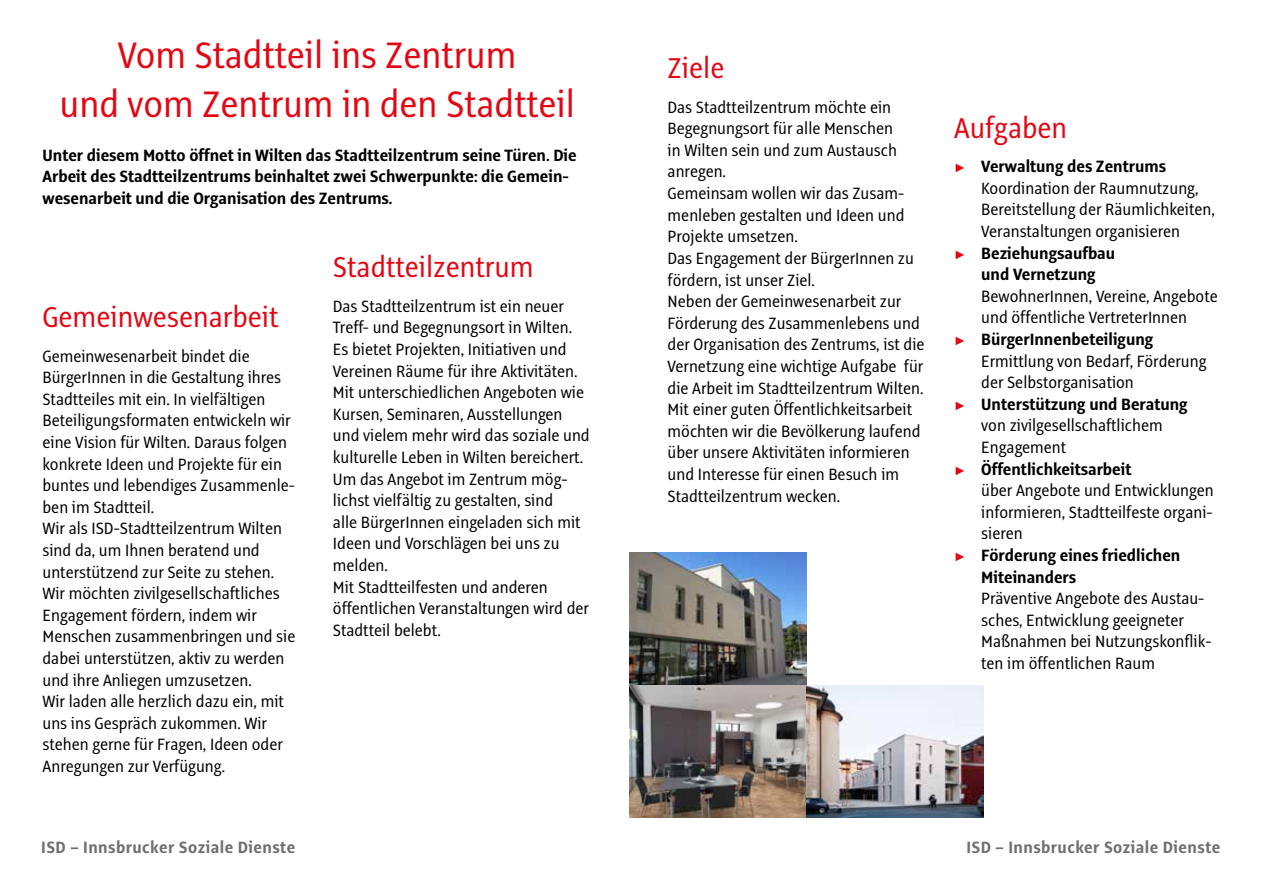
<style>
.page{position:relative;width:1263px;height:893px;background:#fff}
.page>*{position:absolute;margin:0;border:0;box-sizing:border-box;transform-origin:0 0}
.t1{font:40.5px/48.6px "Alto Con";color:#e30613;text-align:center}
.t2{font:31.5px "Alto Con";color:#e30613}
.t3{font:18px/21.6px "Alto Con";color:#000}
.t4{font:700 18px/21.6px "Alto Con";color:#000}
.t5{font:700 18px "Alto Con";letter-spacing:.025em;color:#706f6f}
.s1{font-family:"Arial";font-weight:900;font-size:12px;color:#e30613}
</style>
<div class="page">
<img style="left:629px;top:552px;width:177px;height:265px">
<img style="left:806px;top:685px;width:177px;height:132px">
<h1 class="t1" style="left:59px;top:30px;width:517px">Vom Stadtteil ins Zentrum<br>und vom Zentrum in den Stadtteil</h1>
<p class="t4" style="left:43px;top:144px;width:536px">Unter diesem Motto öffnet in Wilten das Stadtteilzentrum seine Türen. Die<br>Arbeit des Stadtteilzentrums beinhaltet zwei Schwerpunkte: die Gemein&shy;wesenarbeit und die Organisation des Zentrums.</p>
<h2 class="t2" style="left:43px;top:299px;width:237px">Gemeinwesenarbeit</h2>
<p class="t3" style="left:43px;top:345px;width:254px">Gemeinwesenarbeit bindet die BürgerInnen in die Gestaltung ihres Stadtteiles mit ein. In vielfältigen Beteiligungsformaten entwickeln wir eine Vision für Wilten. Daraus folgen konkrete Ideen und Projekte für ein buntes und lebendiges Zusammenle&shy;ben im Stadtteil.<br>Wir als ISD-Stadtteilzentrum Wilten sind da, um Ihnen beratend und unterstützend zur Seite zu stehen.<br>Wir möchten zivilgesellschaftliches Engagement fördern, indem wir Menschen zusammenbringen und sie dabei unterstützen, aktiv zu werden und ihre Anliegen umzusetzen.<br>Wir laden alle herzlich dazu ein, mit uns ins Gespräch zukommen. Wir stehen gerne für Fragen, Ideen oder Anregungen zur Verfügung.</p>
<h2 class="t2" style="left:333px;top:249px;width:202px">Stadtteilzentrum</h2>
<p class="t3" style="left:333px;top:295px;width:258px">Das Stadtteilzentrum ist ein neuer Treff- und Begegnungsort in Wilten.<br>Es bietet Projekten, Initiativen und Vereinen Räume für ihre Aktivitäten.<br>Mit unterschiedlichen Angeboten wie Kursen, Seminaren, Ausstellungen und vielem mehr wird das soziale und kulturelle Leben in Wilten bereichert.<br>Um das Angebot im Zentrum mög&shy;lichst vielfältig zu gestalten, sind<br>alle BürgerInnen eingeladen sich mit Ideen und Vorschlägen bei uns zu melden.<br>Mit Stadtteilfesten und anderen öffentlichen Veranstaltungen wird der Stadtteil belebt.</p>
<h2 class="t2" style="left:668px;top:50px;width:58px">Ziele</h2>
<p class="t3" style="left:668px;top:96px;width:258px">Das Stadtteilzentrum möchte ein<br>Begegnungsort für alle Menschen<br>in Wilten sein und zum Austausch anregen.<br>Gemeinsam wollen wir das Zusam&shy;menleben gestalten und Ideen und<br>Projekte umsetzen.<br>Das Engagement der BürgerInnen zu fördern, ist unser Ziel.<br>Neben der Gemeinwesenarbeit zur<br>Förderung des Zusammenlebens und der Organisation des Zentrums, ist die<br>Vernetzung eine wichtige Aufgabe für die Arbeit im Stadtteilzentrum Wilten.<br>Mit einer guten Öffentlichkeitsarbeit möchten wir die Bevölkerung laufend über unsere Aktivitäten informieren und Interesse für einen Besuch im<br>Stadtteilzentrum wecken.</p>
<h2 class="t2" style="left:954px;top:109px;width:114px">Aufgaben</h2>
<p class="t4" style="left:954px;top:155px;width:213px"><span class="s1">►</span> Verwaltung des Zentrums</p>
<p class="t3" style="left:981px;top:177px;width:219px">Koordination der Raumnutzung,</p>
<p class="t3" style="left:981px;top:199px;width:235px">Bereitstellung der Räumlichkeiten,</p>
<p class="t3" style="left:981px;top:220px;width:200px">Veranstaltungen organisieren</p>
<p class="t4" style="left:954px;top:242px;width:162px"><span class="s1">►</span> Beziehungsaufbau</p>
<p class="t4" style="left:981px;top:263px;width:116px">und Vernetzung</p>
<p class="t3" style="left:981px;top:285px;width:238px">BewohnerInnen, Vereine, Angebote</p>
<p class="t3" style="left:981px;top:307px;width:207px">und öffentliche VertreterInnen</p>
<p class="t4" style="left:954px;top:328px;width:201px"><span class="s1">►</span> BürgerInnenbeteiligung</p>
<p class="t3" style="left:981px;top:350px;width:227px">Ermittlung von Bedarf, Förderung</p>
<p class="t3" style="left:981px;top:371px;width:154px">der Selbstorganisation</p>
<p class="t4" style="left:954px;top:393px;width:235px"><span class="s1">►</span> Unterstützung und Beratung</p>
<p class="t3" style="left:981px;top:415px;width:183px">von zivilgesellschaftlichem</p>
<p class="t3" style="left:981px;top:436px;width:87px">Engagement</p>
<p class="t4" style="left:954px;top:458px;width:179px"><span class="s1">►</span> Öffentlichkeitsarbeit</p>
<p class="t3" style="left:981px;top:479px;width:234px">über Angebote und Entwicklungen</p>
<p class="t3" style="left:981px;top:501px;width:233px">informieren, Stadtteilfeste organi-</p>
<p class="t3" style="left:981px;top:523px;width:43px">sieren</p>
<p class="t4" style="left:954px;top:544px;width:228px"><span class="s1">►</span> Förderung eines friedlichen</p>
<p class="t4" style="left:981px;top:566px;width:96px">Miteinanders</p>
<p class="t3" style="left:981px;top:587px;width:232px">Präventive Angebote des Austau&shy;sches, Entwicklung geeigneter<br>Maßnahmen bei Nutzungskonflik&shy;ten im öffentlichen Raum</p>
<p class="t5" style="left:41px;top:836px;width:256px">ISD – Innsbrucker Soziale Dienste</p>
<p class="t5" style="left:966px;top:836px;width:256px">ISD – Innsbrucker Soziale Dienste</p>
</div>
